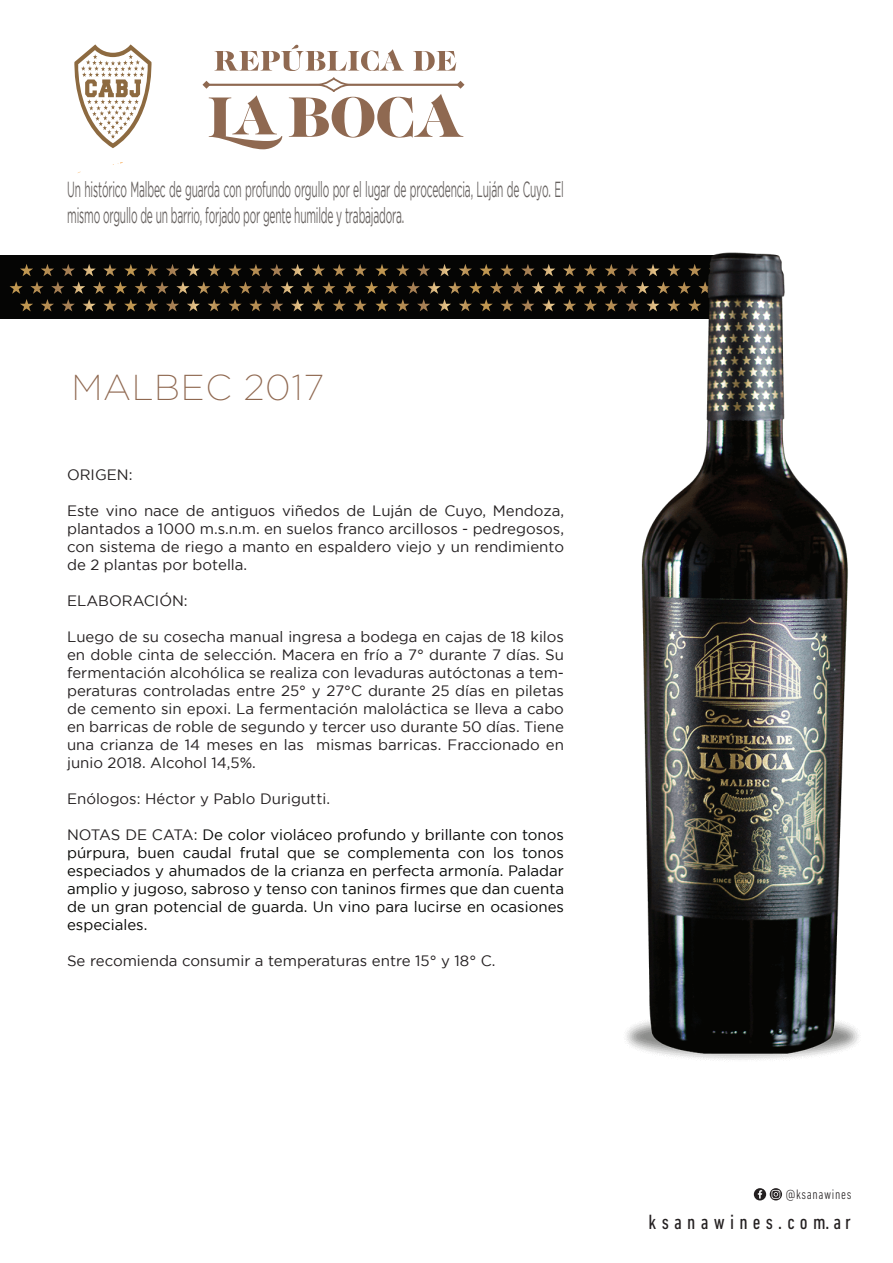
<style>
.page{position:relative;width:893px;height:1263px;background:#fff}
.page>*{position:absolute;margin:0;border:0;box-sizing:border-box;transform-origin:0 0}
.t1{font:200 36px "Gotham";letter-spacing:.02em;color:#8f6850}
.t2{font:21.75px/26.1px "Gotham";letter-spacing:-.015em;color:#676260;scale:.47 1}
.t3{font:condensed 21px "DIN Next LT Pro";letter-spacing:.25em;color:#231f20}
.t4{font:15px/18px "Gotham";color:#231f20;text-align:justify}
.t5{font:15px/18px "Gotham";color:#040503;text-align:justify}
.t6{font:300 condensed 13.95px "DIN Next LT Pro";letter-spacing:.045em;color:#231f20}
.s1{color:#231f20}
</style>
<div class="page">
<svg style="left:754px;top:1188px;width:28px;height:12px"></svg>
<div style="left:0;top:255px;width:760px;height:64px;background:#050504"></div>
<svg style="left:10px;top:264px;width:593px;height:47px"></svg>
<img style="left:603px;top:252px;width:256px;height:808px">
<svg style="left:74px;top:44px;width:78px;height:104px"></svg>
<svg style="left:214px;top:45px;width:190px;height:26px"></svg>
<svg style="left:413px;top:51px;width:43px;height:20px"></svg>
<svg style="left:202px;top:77px;width:262px;height:72px"></svg>
<h2 class="t2" style="left:67px;top:176px;width:1058px">Un histórico Malbec de guarda con profundo orgullo por el lugar de procedencia, Luján de Cuyo. El mismo orgullo de un barrio, forjado por gente humilde y trabajadora.</h2>
<h1 class="t1" style="left:71px;top:368px;width:254px">MALBEC 2017</h1>
<p class="t4" style="left:67px;top:466px;width:67px">ORIGEN:</p>
<p class="t4" style="left:67px;top:502px;width:498px">Este vino nace de antiguos viñedos de Luján de Cuyo, Mendoza, plantados a 1000 m.s.n.m. en suelos franco arcillosos - pedregosos, con sistema de riego a manto en espaldero viejo y un rendimiento de 2 plantas por botella.</p>
<p class="t4" style="left:67px;top:592px;width:122px">ELABORACIÓN:</p>
<p class="t4" style="left:67px;top:628px;width:499px">Luego de su cosecha manual ingresa a bodega en cajas de 18 kilos en doble cinta de selección. Macera en frío a 7° durante 7 días. Su fermentación alcohólica se realiza con levaduras autóctonas a tem&shy;peraturas controladas entre 25° y 27°C durante 25 días en piletas de cemento sin epoxi. La fermentación maloláctica se lleva a cabo en barricas de roble de segundo y tercer uso durante 50 días. Tiene una crianza de 14 meses en las mismas barricas. Fraccionado en junio 2018. Alcohol 14,5%.</p>
<p class="t4" style="left:67px;top:790px;width:264px">Enólogos: Héctor y Pablo Durigutti.</p>
<p class="t5" style="left:67px;top:826px;width:498px"><span class="s1">NOTAS DE CATA:</span> De color violáceo profundo y brillante con tonos púrpura, buen caudal frutal que se complementa con los tonos especiados y ahumados de la crianza en perfecta armonía. Paladar amplio y jugoso, sabroso y tenso con taninos firmes que dan cuenta de un gran potencial de guarda. Un vino para lucirse en ocasiones especiales.</p>
<p class="t4" style="left:67px;top:952px;width:430px">Se recomienda consumir a temperaturas entre 15° y 18° C.</p>
<p class="t6" style="left:786px;top:1186px;width:67px">@ksanawines</p>
<h3 class="t3" style="left:649px;top:1210px;width:204px">ksanawines.com. a r</h3>
</div>
